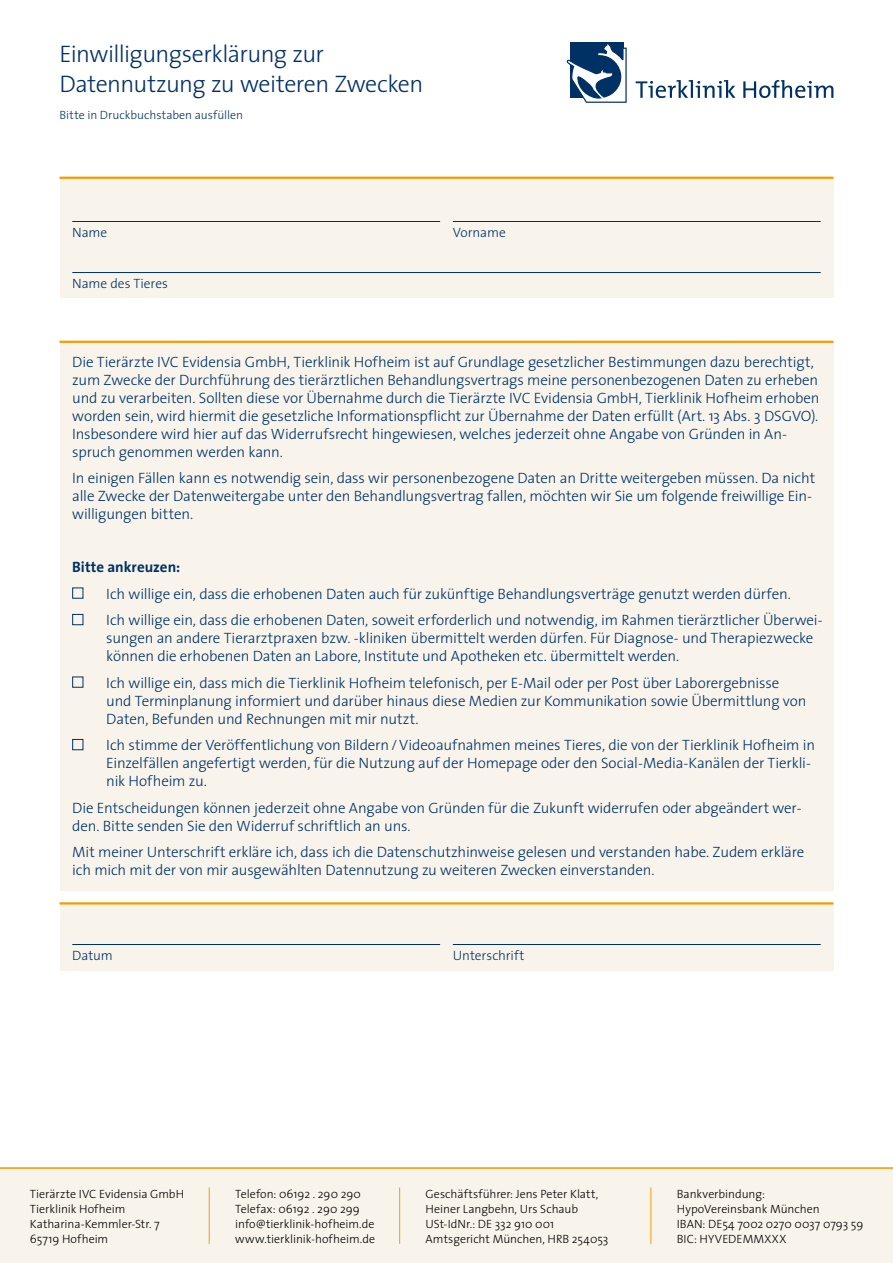
<style>
.page{position:relative;width:893px;height:1263px;background:#fff}
.page>*{position:absolute;margin:0;border:0;box-sizing:border-box;transform-origin:0 0}
.t1{font:300 24px/30px "Thesis Sans";letter-spacing:-.025em;color:#003165}
.t2{font:300 15px/18px "Thesis Sans";letter-spacing:-.01em;color:#003165}
.t3{font:700 15px "Thesis Sans";color:#003165}
.t4{font:300 13.5px "Thesis Sans";letter-spacing:-.005em;color:#003165}
.t5{font:300 12px/15px "Thesis Sans";color:#000}
.t6{font:300 12px "Thesis Sans";color:#003165}
</style>
<div class="page">
<div style="left:60px;top:178px;width:773px;height:120px;background:#f8f4eb"></div>
<hr style="left:60px;top:177px;width:773px;height:2px;background:#f59b00">
<div style="left:60px;top:342px;width:773px;height:549px;background:#f8f4eb"></div>
<hr style="left:60px;top:341px;width:773px;height:2px;background:#f59b00">
<div style="left:60px;top:903px;width:773px;height:67px;background:#f8f4eb"></div>
<hr style="left:60px;top:902px;width:773px;height:2px;background:#f59b00">
<div style="left:72px;top:587px;width:11px;height:12px;border:1px solid #003165"></div>
<div style="left:72px;top:614px;width:11px;height:11px;border:1px solid #003165"></div>
<div style="left:72px;top:676px;width:11px;height:12px;border:1px solid #003165"></div>
<div style="left:72px;top:739px;width:11px;height:11px;border:1px solid #003165"></div>
<div style="left:0;top:1167px;width:893px;height:96px;background:#f8f4eb"></div>
<hr style="left:0;top:1167px;width:893px;height:2px;background:#f59b00">
<hr style="left:209px;top:1187px;width:1px;height:57px;background:#f59b00">
<hr style="left:650px;top:1187px;width:1px;height:57px;background:#f59b00">
<hr style="left:399px;top:1187px;width:1px;height:57px;background:#f59b00">
<hr style="left:72px;top:221px;width:368px;height:1px;background:#003165">
<hr style="left:453px;top:221px;width:368px;height:1px;background:#003165">
<hr style="left:72px;top:944px;width:368px;height:1px;background:#003165">
<hr style="left:453px;top:944px;width:368px;height:1px;background:#003165">
<hr style="left:72px;top:272px;width:749px;height:1px;background:#003165">
<svg style="left:567px;top:43px;width:60px;height:60px"></svg>
<svg style="left:636px;top:80px;width:197px;height:18px"></svg>
<h1 class="t1" style="left:60px;top:38px;width:365px">Einwilligungserklärung zur<br>Datennutzung zu weiteren Zwecken</h1>
<p class="t6" style="left:60px;top:105px;width:185px">Bitte in Druckbuchstaben ausfüllen</p>
<p class="t4" style="left:72px;top:221px;width:37px">Name</p>
<p class="t4" style="left:453px;top:221px;width:54px">Vorname</p>
<p class="t4" style="left:72px;top:272px;width:97px">Name des Tieres</p>
<p class="t2" style="left:72px;top:352px;width:749px">Die Tierärzte IVC Evidensia GmbH, Tierklinik Hofheim ist auf Grundlage gesetzlicher Bestimmungen dazu berechtigt, zum Zwecke der Durchführung des tierärztlichen Behandlungsvertrags meine personenbezogenen Daten zu erheben und zu verarbeiten. Sollten diese vor Übernahme durch die Tierärzte IVC Evidensia GmbH, Tierklinik Hofheim erhoben worden sein, wird hiermit die gesetzliche Informationspflicht zur Übernahme der Daten erfüllt (Art. 13 Abs. 3 DSGVO).<br>Insbesondere wird hier auf das Widerrufsrecht hingewiesen, welches jederzeit ohne Angabe von Gründen in An&shy;spruch genommen werden kann.</p>
<p class="t2" style="left:72px;top:468px;width:744px">In einigen Fällen kann es notwendig sein, dass wir personenbezogene Daten an Dritte weitergeben müssen. Da nicht alle Zwecke der Datenweitergabe unter den Behandlungsvertrag fallen, möchten wir Sie um folgende freiwillige Ein&shy;willigungen bitten.</p>
<p class="t3" style="left:72px;top:554px;width:109px">Bitte ankreuzen:</p>
<p class="t2" style="left:106px;top:580px;width:718px;line-height:26.5px">Ich willige ein, dass die erhobenen Daten auch für zukünftige Behandlungsverträge genutzt werden dürfen.<br>Ich willige ein, dass die erhobenen Daten, soweit erforderlich und notwendig, im Rahmen tierärztlicher Überwei-</p>
<p class="t2" style="left:106px;top:628px;width:709px">sungen an andere Tierarztpraxen bzw. -kliniken übermittelt werden dürfen. Für Diagnose- und Therapiezwecke können die erhobenen Daten an Labore, Institute und Apotheken etc. übermittelt werden.</p>
<p class="t2" style="left:106px;top:673px;width:702px">Ich willige ein, dass mich die Tierklinik Hofheim telefonisch, per E-Mail oder per Post über Laborergebnisse und Terminplanung informiert und darüber hinaus diese Medien zur Kommunikation sowie Übermittlung von<br>Daten, Befunden und Rechnungen mit mir nutzt.</p>
<p class="t2" style="left:106px;top:735px;width:710px">Ich stimme der Veröffentlichung von Bildern/Videoaufnahmen meines Tieres, die von der Tierklinik Hofheim in<br>Einzelfällen angefertigt werden, für die Nutzung auf der Homepage oder den Social-Media-Kanälen der Tierkli&shy;nik Hofheim zu.</p>
<p class="t2" style="left:72px;top:798px;width:731px">Die Entscheidungen können jederzeit ohne Angabe von Gründen für die Zukunft widerrufen oder abgeändert wer&shy;den. Bitte senden Sie den Widerruf schriftlich an uns.</p>
<p class="t2" style="left:72px;top:842px;width:734px">Mit meiner Unterschrift erkläre ich, dass ich die Datenschutzhinweise gelesen und verstanden habe. Zudem erkläre ich mich mit der von mir ausgewählten Datennutzung zu weiteren Zwecken einverstanden.</p>
<p class="t4" style="left:72px;top:944px;width:42px">Datum</p>
<p class="t4" style="left:453px;top:944px;width:73px">Unterschrift</p>
<p class="t5" style="left:30px;top:1186px;width:156px">Tierärzte IVC Evidensia GmbH<br>Tierklinik Hofheim<br>Katharina-Kemmler-Str. 7<br>65719 Hofheim</p>
<p class="t5" style="left:235px;top:1186px;width:141px">Telefon: 06192 . 290 290<br>Telefax: 06192 . 290 299 info@tierklinik-hofheim.de www.tierklinik-hofheim.de</p>
<p class="t5" style="left:677px;top:1186px;width:188px">Bankverbindung:<br>HypoVereinsbank München<br>IBAN: DE54 7002 0270 0037 0793 59<br>BIC: HYVEDEMMXXX</p>
<p class="t5" style="left:426px;top:1186px;width:184px">Geschäftsführer: Jens Peter Klatt,<br>Heiner Langbehn, Urs Schaub<br>USt-IdNr.: DE 332 910 001<br>Amtsgericht München, HRB 254053</p>
</div>
